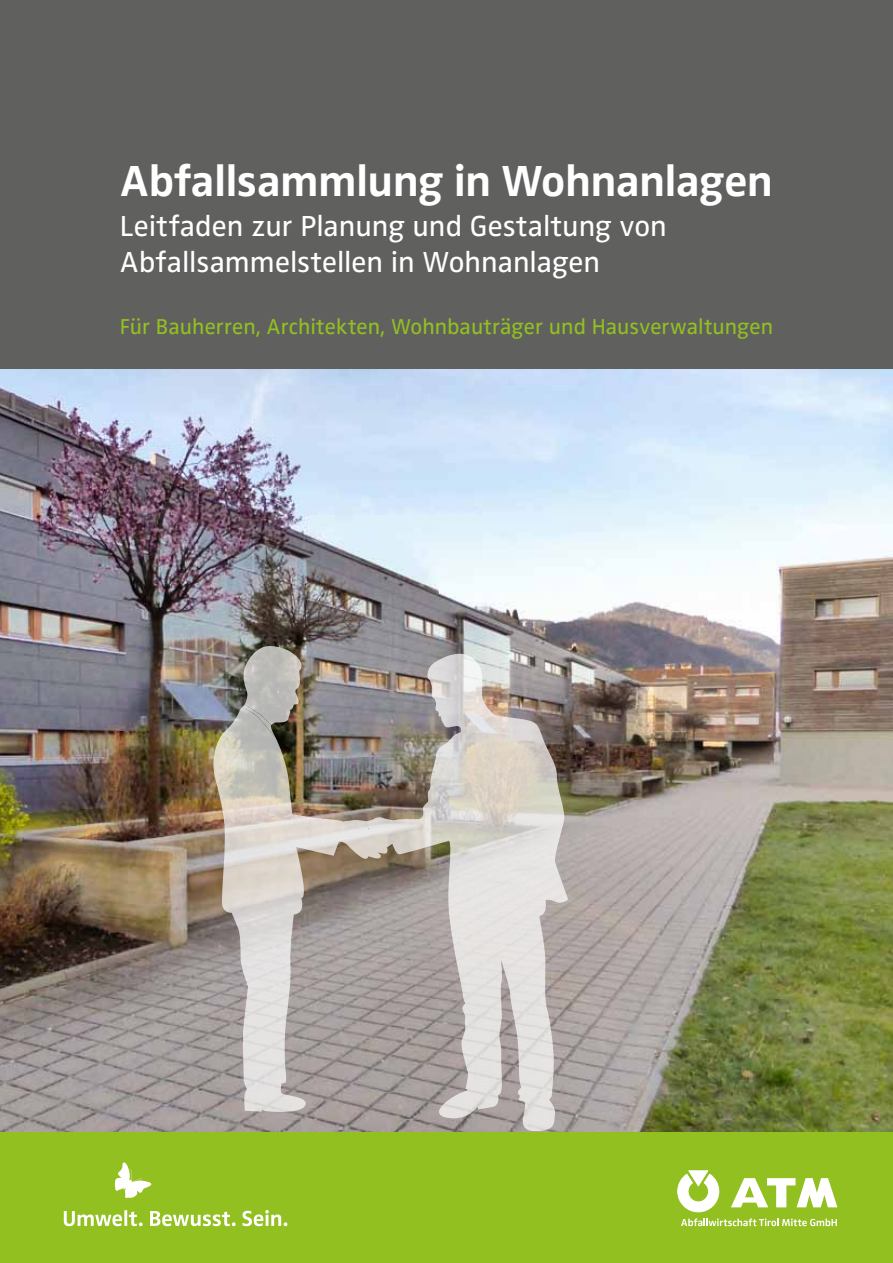
<style>
.page{position:relative;width:893px;height:1263px;background:#fff}
.page>*{position:absolute;margin:0;border:0;box-sizing:border-box;transform-origin:0 0}
.t1{font:700 45px "Zwo";letter-spacing:-.015em;color:#fff}
.t2{font:30px/36px "Zwo";color:#fff}
.t3{font:22.35px "Zwo";color:#92c020}
</style>
<div class="page">
<div style="left:0;top:1121px;width:893px;height:142px;background:#92c020"></div>
<div style="left:0;top:0;width:893px;height:370px;background:#60605f"></div>
<svg style="left:115px;top:1162px;width:37px;height:36px"></svg>
<svg style="left:64px;top:1210px;width:223px;height:16px"></svg>
<svg style="left:731px;top:1178px;width:106px;height:29px"></svg>
<svg style="left:678px;top:1171px;width:41px;height:41px"></svg>
<svg style="left:681px;top:1218px;width:156px;height:8px"></svg>
<img style="left:0;top:370px;width:893px;height:761px">
<img style="left:212px;top:708px;width:144px;height:404px">
<svg style="left:238px;top:644px;width:69px;height:93px;background:#9e9a91"></svg>
<svg style="left:356px;top:649px;width:212px;height:483px;background:#b6b0ad"></svg>
<svg style="left:394px;top:709px;width:118px;height:161px;background:#beb7ae"></svg>
<h1 class="t1" style="left:120px;top:154px;width:655px">Abfallsammlung in Wohnanlagen</h1>
<p class="t2" style="left:120px;top:208px;width:549px">Leitfaden zur Planung und Gestaltung von<br>Abfallsammelstellen in Wohnanlagen</p>
<p class="t3" style="left:120px;top:314px;width:655px">Für Bauherren, Architekten, Wohnbauträger und Hausverwaltungen</p>
</div>
